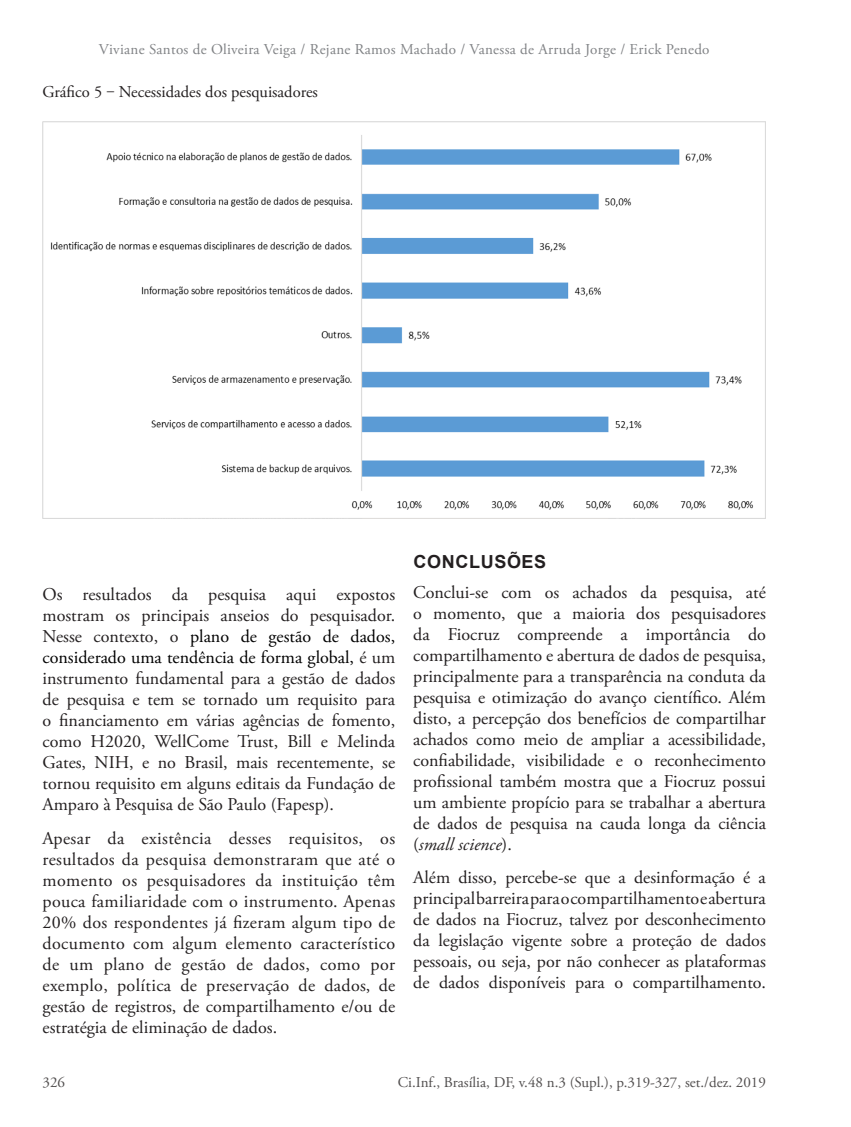
<style>
.page{position:relative;width:851px;height:1127px;background:#fff}
.page>*{position:absolute;margin:0;border:0;box-sizing:border-box;transform-origin:0 0}
.Corpo_de_Texto{font:18px/21px "Adobe Garamond Pro";color:#231f20;text-align:justify}
.Ci_Inf__Seção_de_art{font:700 18px "Arial";letter-spacing:.035em;color:#231f20}
.Ci_Inf__Título_image{font:16.5px "Adobe Garamond Pro";color:#231f20}
.t1{font:15px "Adobe Garamond Pro";letter-spacing:.02em;color:#808285}
.t2{font:15px "Adobe Garamond Pro";color:#524f4f}
.s1{color:#000}
.s2{font-style:italic}
</style>
<div class="page">
<img style="left:43px;top:121px;width:722px;height:398px">
<p class="t1" style="left:99px;top:40px;width:612px">Viviane Santos de Oliveira Veiga / Rejane Ramos Machado / Vanessa de Arruda Jorge / Erick Penedo</p>
<p class="Ci_Inf__Título_image" style="left:43px;top:82px;width:277px">Gráfico 5 ‒ Necessidades dos pesquisadores</p>
<p class="Corpo_de_Texto" style="left:43px;top:584px;width:354px">Os resultados da pesquisa aqui expostos mostram os principais anseios do pesquisador.<br>Nesse contexto, o <span class="s1">plano de gestão de dados, considerado uma tendência de forma global,</span> é um instrumento fundamental para a gestão de dados de pesquisa e tem se tornado um requisito para o financiamento em várias agências de fomento, como H2020, WellCome Trust, Bill e Melinda Gates, NIH, e no Brasil, mais recentemente, se tornou requisito em alguns editais da Fundação de Amparo à Pesquisa de São Paulo (Fapesp).</p>
<p class="Corpo_de_Texto" style="left:43px;top:828px;width:354px">Apesar da existência desses requisitos, os resultados da pesquisa demonstraram que até o momento os pesquisadores da instituição têm pouca familiaridade com o instrumento. Apenas 20% dos respondentes já fizeram algum tipo de documento com algum elemento característico de um plano de gestão de dados, como por exemplo, política de preservação de dados, de gestão de registros, de compartilhamento e/ou de estratégia de eliminação de dados.</p>
<p class="Ci_Inf__Seção_de_art" style="left:413px;top:549px;width:134px">CONCLUSÕES</p>
<p class="Corpo_de_Texto" style="left:413px;top:582px;width:354px">Conclui-se com os achados da pesquisa, até o momento, que a maioria dos pesquisadores da Fiocruz compreende a importância do compartilhamento e abertura de dados de pesquisa, principalmente para a transparência na conduta da pesquisa e otimização do avanço científico. Além disto, a percepção dos benefícios de compartilhar achados como meio de ampliar a acessibilidade, confiabilidade, visibilidade e o reconhecimento profissional também mostra que a Fiocruz possui um ambiente propício para se trabalhar a abertura de dados de pesquisa na cauda longa da ciência (<span class="s2">small science</span>).</p>
<p class="Corpo_de_Texto" style="left:413px;top:868px;width:354px">Além disso, percebe-se que a desinformação é a principal barreira para o compartilhamento e abertura de dados na Fiocruz, talvez por desconhecimento da legislação vigente sobre a proteção de dados pessoais, ou seja, por não conhecer as plataformas de dados disponíveis para o compartilhamento.</p>
<p class="t2" style="left:43px;top:1073px;width:24px">326</p>
<p class="t2" style="left:397px;top:1073px;width:369px">Ci.Inf., Brasília, DF, v.48 n.3 (Supl.), p.319-327, set./dez. 2019</p>
</div>
